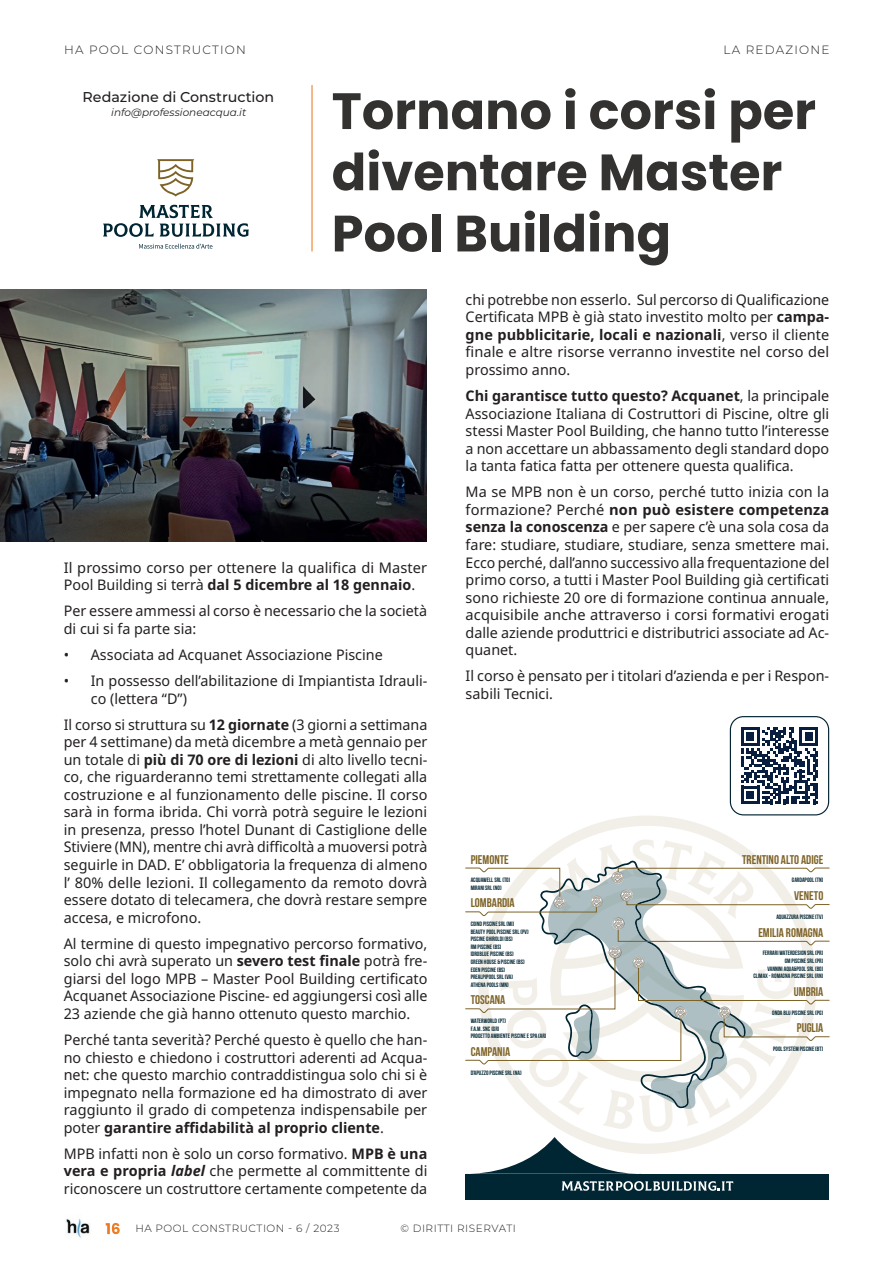
<style>
.page{position:relative;width:893px;height:1263px;background:#fff}
.page>*{position:absolute;margin:0;border:0;box-sizing:border-box;transform-origin:0 0}
.t1{font:700 51px/61.2px "Poppins";color:#333231}
.t2{font:14.7px/17.5px "Noto Sans";color:#231f20;text-align:justify}
.t3{font:500 14.25px "Montserrat";color:#231f20}
.t4{font:700 12.6px "Bebas Neue";color:#7e6327}
.t5{font:300 12px "Montserrat";letter-spacing:.1em;color:#231f20}
.t6{font:300 10.5px "Montserrat";letter-spacing:.05em;color:#231f20}
.t7{font:italic 10.5px "Montserrat";color:#231f20}
.t8{font:700 6.3px/7.5px "Bebas Neue";color:#002533}
.s1{font-weight:700}
.s2{font-weight:700;font-style:italic}
.s3{font-family:"Poppins";font-weight:700;font-size:15px;color:#fff}
</style>
<div class="page">
<img style="left:66px;top:1218px;width:24px;height:20px">
<svg style="left:103px;top:205px;width:146px;height:32px"></svg>
<svg style="left:139px;top:244px;width:73px;height:5px"></svg>
<svg style="left:157px;top:159px;width:37px;height:38px"></svg>
<svg style="left:562px;top:815px;width:255px;height:24px"></svg>
<div style="left:466px;top:1174px;width:363px;height:25px;background:#002533"></div>
<svg style="left:466px;top:839px;width:363px;height:352px"></svg>
<img style="left:0;top:289px;width:426px;height:252px">
<svg style="left:741px;top:727px;width:77px;height:77px"></svg>
<div style="left:730px;top:716px;width:99px;height:99px;border:1px solid #012231;border-radius:13px"></div>
<p class="t5" style="left:64px;top:42px;width:183px">HA POOL CONSTRUCTION</p>
<p class="t3" style="left:83px;top:87px;width:193px">Redazione di Construction</p>
<p class="t7" style="left:111px;top:105px;width:137px">info@professioneacqua.it</p>
<p class="t5" style="left:724px;top:42px;width:107px">LA REDAZIONE</p>
<h1 class="t1" style="left:332px;top:81px;width:486px">Tornano i corsi per diventare Master<br>Pool Building</h1>
<p class="t2" style="left:64px;top:559px;width:365px">Il prossimo corso per ottenere la qualifica di Master<br>Pool Building si terrà <span class="s1">dal 5 dicembre al 18 gennaio</span>.</p>
<p class="t2" style="left:64px;top:602px;width:365px">Per essere ammessi al corso è necessario che la società di cui si fa parte sia:</p>
<p class="t2" style="left:64px;top:646px;width:320px">• Associata ad Acquanet Associazione Piscine</p>
<p class="t2" style="left:91px;top:672px;width:338px;text-indent:-27px">• In possesso dell’abilitazione di Impiantista Idrauli&shy;co (lettera “D”)</p>
<p class="t2" style="left:64px;top:716px;width:365px">Il corso si struttura su <span class="s1">12 giornate</span> (3 giorni a settimana per 4 settimane) da metà dicembre a metà gennaio per un totale di <span class="s1">più di 70 ore di lezioni</span> di alto livello tecni&shy;co, che riguarderanno temi strettamente collegati alla costruzione e al funzionamento delle piscine. Il corso sarà in forma ibrida. Chi vorrà potrà seguire le lezioni in presenza, presso l’hotel Dunant di Castiglione delle Stiviere (MN), mentre chi avrà difficoltà a muoversi potrà seguirle in DAD. E’ obbligatoria la frequenza di almeno l’ 80% delle lezioni. Il collegamento da remoto dovrà essere dotato di telecamera, che dovrà restare sempre accesa, e microfono.</p>
<p class="t2" style="left:64px;top:935px;width:365px">Al termine di questo impegnativo percorso formativo, solo chi avrà superato un <span class="s1">severo test finale</span> potrà fre&shy;giarsi del logo MPB – Master Pool Building certificato Acquanet Associazione Piscine- ed aggiungersi così alle 23 aziende che già hanno ottenuto questo marchio.</p>
<p class="t2" style="left:64px;top:1031px;width:365px">Perché tanta severità? Perché questo è quello che han&shy;no chiesto e chiedono i costruttori aderenti ad Acqua&shy;net: che questo marchio contraddistingua solo chi si è impegnato nella formazione ed ha dimostrato di aver raggiunto il grado di competenza indispensabile per poter <span class="s1">garantire affidabilità al proprio cliente</span>.</p>
<p class="t2" style="left:64px;top:1145px;width:365px">MPB infatti non è solo un corso formativo. <span class="s1">MPB è una vera e propria</span> <span class="s2">label</span> che permette al committente di riconoscere un costruttore certamente competente da</p>
<p class="t2" style="left:466px;top:291px;width:365px">chi potrebbe non esserlo. Sul percorso di Qualificazione Certificata MPB è già stato investito molto per <span class="s1">campa&shy;gne pubblicitarie, locali e nazionali</span>, verso il cliente finale e altre risorse verranno investite nel corso del prossimo anno.</p>
<p class="t2" style="left:466px;top:387px;width:365px"><span class="s1">Chi garantisce tutto questo? Acquanet</span>, la principale Associazione Italiana di Costruttori di Piscine, oltre gli stessi Master Pool Building, che hanno tutto l’interesse a non accettare un abbassamento degli standard dopo la tanta fatica fatta per ottenere questa qualifica.</p>
<p class="t2" style="left:466px;top:484px;width:365px">Ma se MPB non è un corso, perché tutto inizia con la formazione? Perché <span class="s1">non può esistere competenza senza la conoscenza</span> e per sapere c’è una sola cosa da fare: studiare, studiare, studiare, senza smettere mai.<br>Ecco perché, dall’anno successivo alla frequentazione del primo corso, a tutti i Master Pool Building già certificati sono richieste 20 ore di formazione continua annuale, acquisibile anche attraverso i corsi formativi erogati dalle aziende produttrici e distributrici associate ad Ac&shy;quanet.</p>
<p class="t2" style="left:466px;top:668px;width:365px">Il corso è pensato per i titolari d’azienda e per i Respon&shy;sabili Tecnici.</p>
<p class="t4" style="left:471px;top:852px;width:40px">PIEMONTE</p>
<p class="t8" style="left:471px;top:876px;width:41px">ACQUAWELL SRL (TO)<br>MIRANI SRL (NO)</p>
<p class="t4" style="left:471px;top:896px;width:46px">LOMBARDIA</p>
<p class="t8" style="left:471px;top:920px;width:59px">COIND PISCINE SRL (MI)<br>BEAUTY POOL PISCINE SRL (PV)<br>PISCINE GHIROLDI (BS)<br>RM PISCINE (BS)<br>IDROBLUE PISCINE (BS)<br>GREEN HOUSE &amp; PISCINE (BS)<br>EDEN PISCINE (BS)<br>PREALPIPOOL SRL (VA)<br>ATHENA POOLS (MN)</p>
<p class="t4" style="left:471px;top:993px;width:36px">TOSCANA</p>
<p class="t8" style="left:471px;top:1017px;width:77px">WATERWORLD (PT)<br>F.A.M. SNC (GR)<br>PROGETTO AMBIENTE PISCINE E SPA (AR)</p>
<p class="t4" style="left:471px;top:1044px;width:41px">CAMPANIA</p>
<p class="t8" style="left:471px;top:1068px;width:52px">D’APUZZO PISCINE SRL (NA)</p>
<p class="t4" style="left:742px;top:852px;width:83px">TRENTINO ALTO ADIGE</p>
<p class="t8" style="left:792px;top:876px;width:33px">GARDAPOOL (TN)</p>
<p class="t4" style="left:794px;top:889px;width:31px">VENETO</p>
<p class="t8" style="left:776px;top:913px;width:48px">AQUAZZURA PISCINE (TV)</p>
<p class="t4" style="left:758px;top:925px;width:67px">EMILIA ROMAGNA</p>
<p class="t8" style="left:753px;top:949px;width:71px;text-align:right">FERRARI WATERDESIGN SRL (PR)<br>GM PISCINE SRL (PR)<br>VANNINI AQUA&amp;POOL SRL (BO)<br>CLIMAX - ROMAGNA PISCINE SRL (RN)</p>
<p class="t4" style="left:794px;top:984px;width:31px">UMBRIA</p>
<p class="t8" style="left:772px;top:1008px;width:53px">ONDA BLU PISCINE SRL (PG)</p>
<p class="t4" style="left:797px;top:1021px;width:28px">PUGLIA</p>
<p class="t8" style="left:773px;top:1045px;width:52px">POOL SYSTEM PISCINE (BT)</p>
<p class="t6" style="left:105px;top:1221px;width:236px"><span class="s3">16</span> HA POOL CONSTRUCTION - 6 / 2023</p>
<p class="t6" style="left:400px;top:1221px;width:117px">© DIRITTI RISERVATI</p>
</div>
